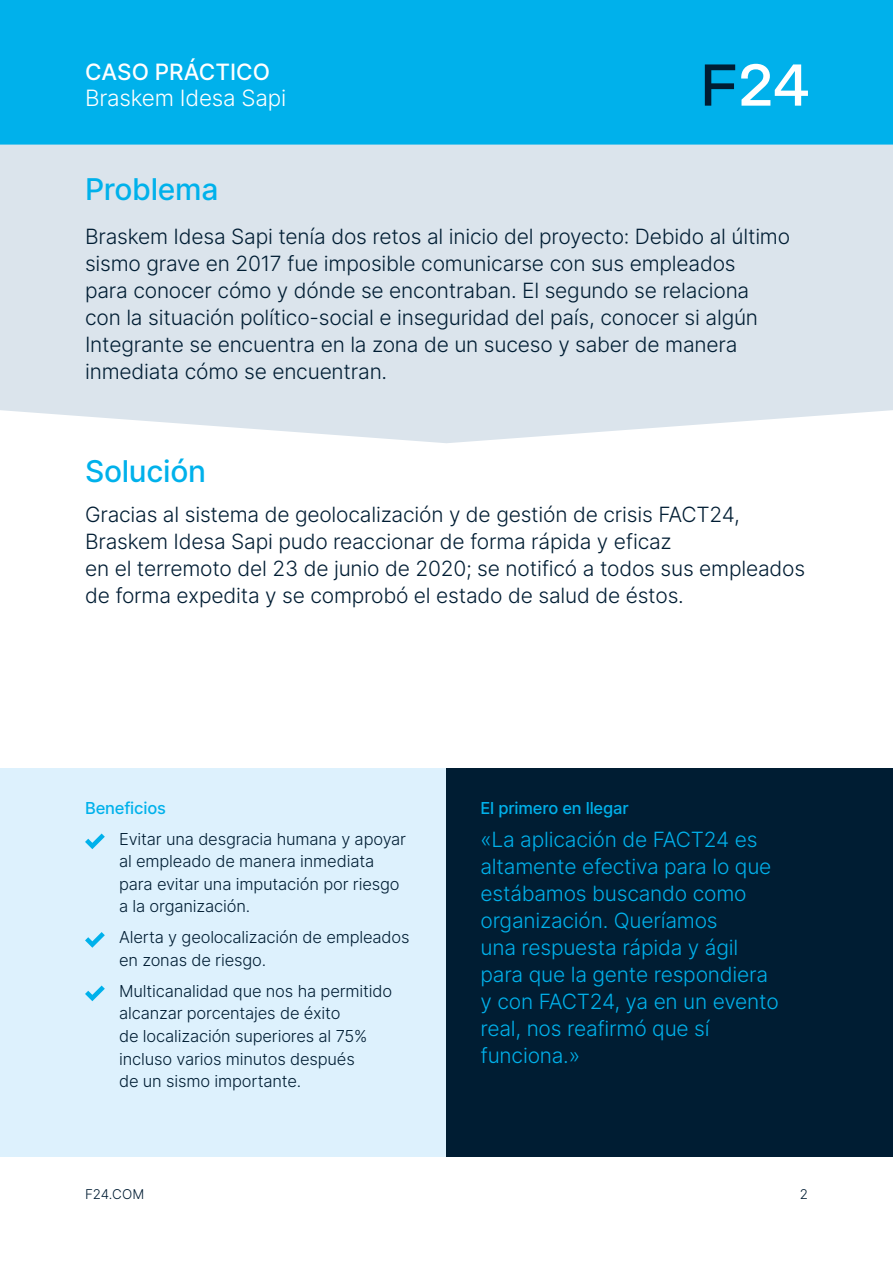
<style>
.page{position:relative;width:893px;height:1263px;background:#fff}
.page>*{position:absolute;margin:0;border:0;box-sizing:border-box;transform-origin:0 0}
.t1{font:500 30px "Inter";letter-spacing:-.01em;color:#00b1eb}
.t2{font:300 22.5px "Inter";letter-spacing:-.01em;color:#fff}
.t3{font:500 22.5px "Inter";color:#fff}
.t4{font:300 21px/27px "Inter";letter-spacing:-.01em;color:#001d33}
.t5{font:300 21px/27px "Inter";letter-spacing:-.01em;color:#00b1eb}
.t6{font:300 16.5px/22.5px "Inter";letter-spacing:-.01em;color:#001d33}
.t7{font:500 16.5px "Inter";letter-spacing:-.01em;color:#00b1eb}
.t8{font:300 13.5px "Inter";color:#001d33}
</style>
<div class="page">
<div style="left:0;top:0;width:893px;height:144px;background:#00b1eb"></div>
<div style="left:0;top:768px;width:446px;height:389px;background:#ddf1fd"></div>
<div style="left:446px;top:768px;width:447px;height:389px;background:#001d33"></div>
<svg style="left:85px;top:833px;width:20px;height:16px"></svg>
<svg style="left:85px;top:932px;width:20px;height:16px"></svg>
<svg style="left:85px;top:985px;width:20px;height:16px"></svg>
<svg style="left:705px;top:64px;width:30px;height:42px"></svg>
<svg style="left:741px;top:64px;width:67px;height:42px"></svg>
<div style="left:0;top:145px;width:893px;height:298px;background:#dbe4ec"></div>
<p class="t3" style="left:85px;top:55px;width:186px">CASO PRÁCTICO</p>
<p class="t2" style="left:85px;top:82px;width:203px">Braskem Idesa Sapi</p>
<h1 class="t1" style="left:85px;top:167px;width:135px">Problema</h1>
<p class="t4" style="left:85px;top:223px;width:707px">Braskem Idesa Sapi tenía dos retos al inicio del proyecto: Debido al último sismo grave en 2017 fue imposible comunicarse con sus empleados<br>para conocer cómo y dónde se encontraban. El segundo se relaciona con la situación político-social e inseguridad del país, conocer si algún Integrante se encuentra en la zona de un suceso y saber de manera inmediata cómo se encuentran.</p>
<h1 class="t1" style="left:85px;top:449px;width:123px">Solución</h1>
<p class="t4" style="left:85px;top:500px;width:722px">Gracias al sistema de geolocalización y de gestión de crisis FACT24, Braskem Idesa Sapi pudo reaccionar de forma rápida y eficaz<br>en el terremoto del 23 de junio de 2020; se notificó a todos sus empleados de forma expedita y se comprobó el estado de salud de éstos.</p>
<p class="t7" style="left:85px;top:796px;width:82px">Beneficios</p>
<p class="t6" style="left:119px;top:827px;width:289px">Evitar una desgracia humana y apoyar al empleado de manera inmediata para evitar una imputación por riesgo a la organización.</p>
<p class="t6" style="left:119px;top:926px;width:292px">Alerta y geolocalización de empleados en zonas de riesgo.</p>
<p class="t6" style="left:119px;top:979px;width:275px">Multicanalidad que nos ha permitido alcanzar porcentajes de éxito<br>de localización superiores al 75% incluso varios minutos después<br>de un sismo importante.</p>
<p class="t7" style="left:480px;top:796px;width:150px">El primero en llegar</p>
<p class="t5" style="left:480px;top:825px;width:300px">«La aplicación de FACT24 es altamente efectiva para lo que estábamos buscando como organización. Queríamos<br>una respuesta rápida y ágil para que la gente respondiera y con FACT24, ya en un evento real, nos reafirmó que sí funciona.»</p>
<p class="t8" style="left:85px;top:1185px;width:61px">F24.COM</p>
<p class="t8" style="left:800px;top:1185px;width:10px">2</p>
</div>
